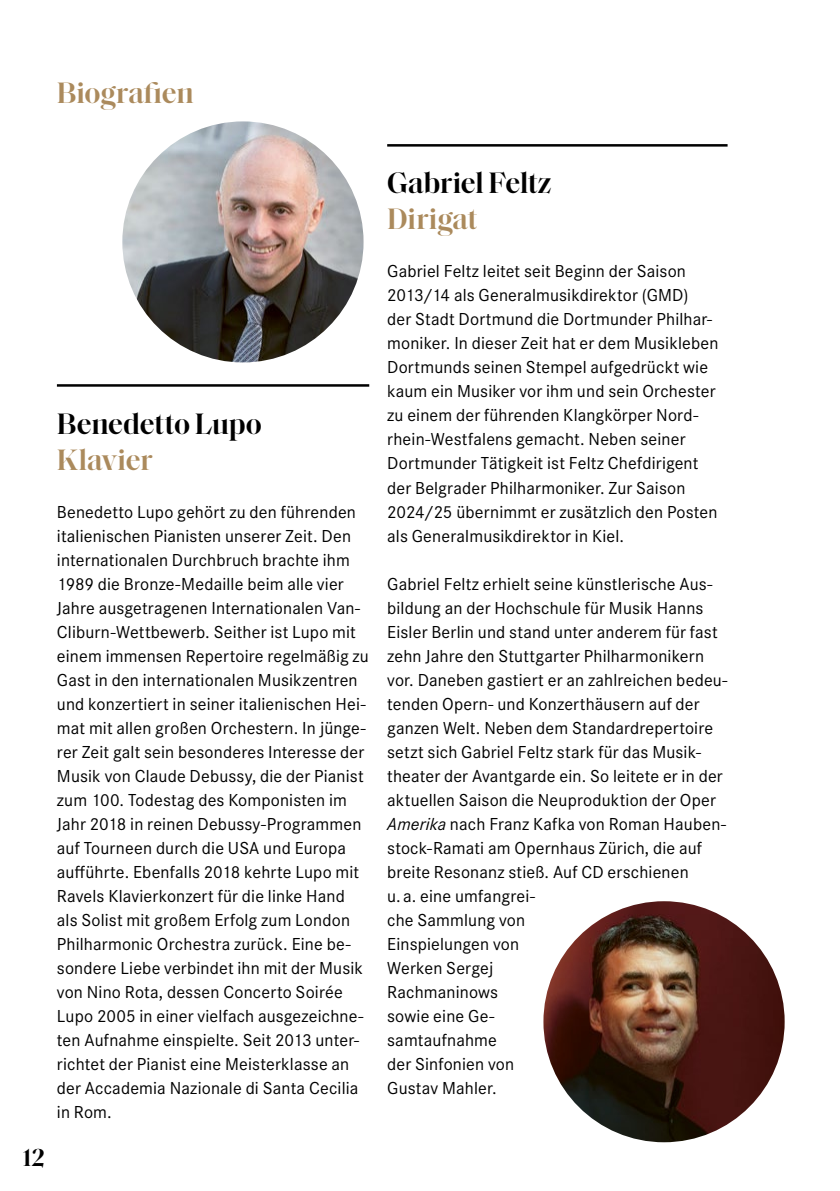
<style>
.page{position:relative;width:840px;height:1191px;background:#fff}
.page>*{position:absolute;margin:0;border:0;box-sizing:border-box;transform-origin:0 0}
.t1{font:600 30px "Saol Display";letter-spacing:-.01em;color:#000}
.t2{font:600 30px "Saol Display";letter-spacing:-.005em;color:#ab8a5c}
.t3{font:600 25px "Saol Display";color:#000}
.t4{font:18px/24px "Corporate S Pro";letter-spacing:.01em;color:#000}
.s1{font-style:italic}
</style>
<div class="page">
<hr style="left:387px;top:144px;width:340px;height:3px;background:#000">
<hr style="left:57px;top:384px;width:312px;height:3px;background:#000">
<img style="left:122px;top:121px;width:241px;height:241px;border-radius:120px">
<img style="left:543px;top:901px;width:241px;height:241px;border-radius:120px">
<h1 class="t2" style="left:57px;top:71px;width:138px">Biografien</h1>
<h2 class="t3" style="left:23px;top:1138px;width:23px">12</h2>
<h1 class="t1" style="left:57px;top:401px;width:206px">Benedetto Lupo</h1>
<h1 class="t2" style="left:57px;top:437px;width:97px">Klavier</h1>
<p class="t4" style="left:57px;top:498px;width:313px">Benedetto Lupo gehört zu den führenden italienischen Pianisten unserer Zeit. Den internationalen Durchbruch brachte ihm 1989 die Bronze-Medaille beim alle vier Jahre ausgetragenen Internationalen Van-Cliburn-Wettbewerb. Seither ist Lupo mit einem immensen Repertoire regelmäßig zu Gast in den internationalen Musikzentren und konzertiert in seiner italienischen Hei&shy;mat mit allen großen Orchestern. In jünge&shy;rer Zeit galt sein besonderes Interesse der Musik von Claude Debussy, die der Pianist zum 100. Todestag des Komponisten im Jahr 2018 in reinen Debussy-Programmen auf Tourneen durch die USA und Europa aufführte. Ebenfalls 2018 kehrte Lupo mit Ravels Klavierkonzert für die linke Hand als Solist mit großem Erfolg zum London Philharmonic Orchestra zurück. Eine be&shy;sondere Liebe verbindet ihn mit der Musik von Nino Rota, dessen Concerto Soirée Lupo 2005 in einer vielfach ausgezeichne&shy;ten Aufnahme einspielte. Seit 2013 unter&shy;richtet der Pianist eine Meisterklasse an der Accademia Nazionale di Santa Cecilia in Rom.</p>
<h1 class="t1" style="left:387px;top:161px;width:166px">Gabriel Feltz</h1>
<h1 class="t2" style="left:387px;top:197px;width:92px">Dirigat</h1>
<p class="t4" style="left:387px;top:258px;width:333px">Gabriel Feltz leitet seit Beginn der Saison 2013/14 als Generalmusikdirektor (GMD)<br>der Stadt Dortmund die Dortmunder Philhar&shy;moniker. In dieser Zeit hat er dem Musikleben Dortmunds seinen Stempel aufgedrückt wie kaum ein Musiker vor ihm und sein Orchester zu einem der führenden Klangkörper Nord&shy;rhein-Westfalens gemacht. Neben seiner Dortmunder Tätigkeit ist Feltz Chefdirigent der Belgrader Philharmoniker. Zur Saison 2024/25 übernimmt er zusätzlich den Posten als Generalmusikdirektor in Kiel.</p>
<p class="t4" style="left:387px;top:570px;width:341px">Gabriel Feltz erhielt seine künstlerische Aus&shy;bildung an der Hochschule für Musik Hanns<br>Eisler Berlin und stand unter anderem für fast zehn Jahre den Stuttgarter Philharmonikern vor. Daneben gastiert er an zahlreichen bedeu&shy;tenden Opern- und Konzerthäusern auf der ganzen Welt. Neben dem Standardrepertoire setzt sich Gabriel Feltz stark für das Musik&shy;theater der Avantgarde ein. So leitete er in der aktuellen Saison die Neuproduktion der Oper<br><span class="s1">Amerika</span> nach Franz Kafka von Roman Hauben&shy;stock-Ramati am Opernhaus Zürich, die auf breite Resonanz stieß. Auf CD erschienen<br>u. a. eine umfangrei--<br>che Sammlung von<br>Einspielungen von<br>Werken Sergej<br>Rachmaninows<br>sowie eine Ge-<br>samtaufnahme<br>der Sinfonien von<br>Gustav Mahler.</p>
</div>
